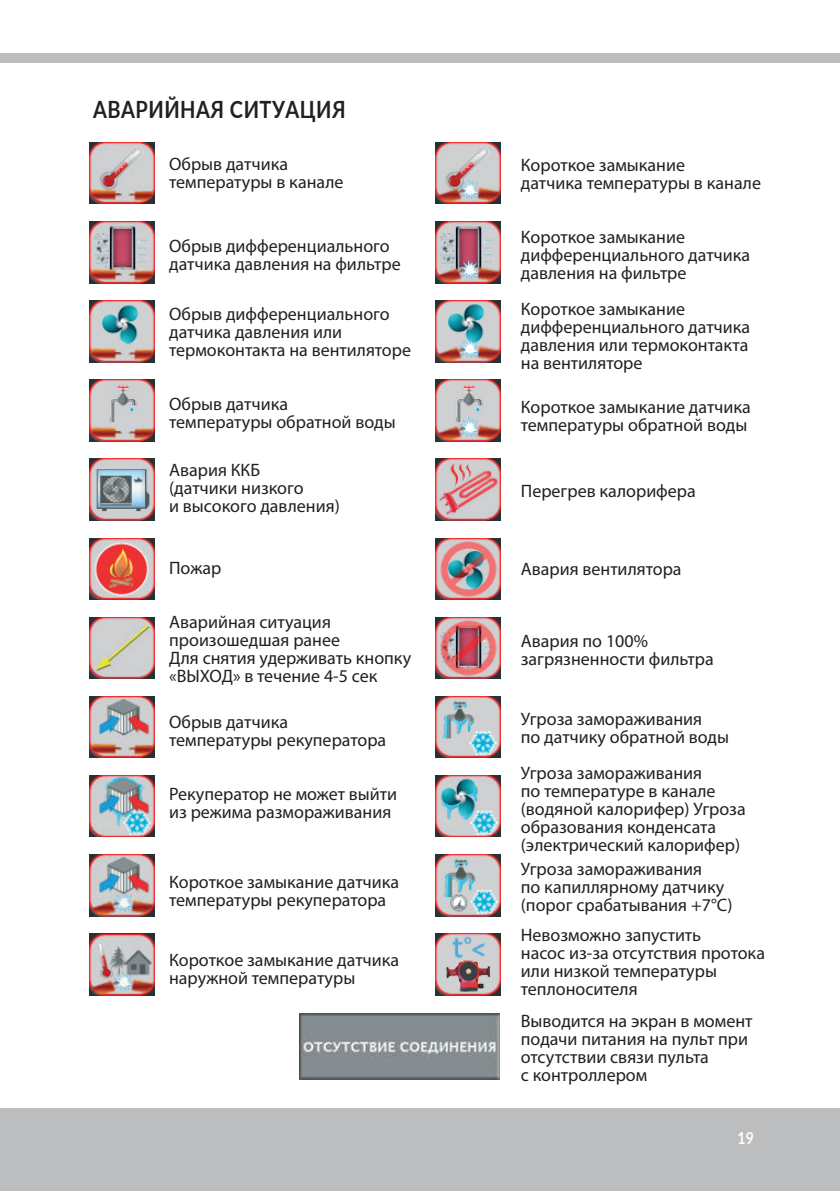
<style>
.page{position:relative;width:840px;height:1191px;background:#fff}
.page>*{position:absolute;margin:0;border:0;box-sizing:border-box;transform-origin:0 0}
.t1{font:700 23.8px "Lato";letter-spacing:.025em;color:#221f1f;scale:.84 1}
.t2{font:18px/18px "Myriad Pro";color:#221f1f}
.t3{font:700 16.6px "Lato";color:#fff;scale:.84 1}
</style>
<div class="page">
<div style="left:0;top:53px;width:840px;height:9px;background:#bbbdbf"></div>
<div style="left:0;top:1108px;width:840px;height:83px;background:#bbbdbf"></div>
<img style="left:90px;top:142px;width:64px;height:62px">
<img style="left:436px;top:142px;width:64px;height:62px">
<img style="left:90px;top:221px;width:64px;height:62px">
<img style="left:436px;top:221px;width:64px;height:62px">
<img style="left:90px;top:301px;width:64px;height:61px">
<img style="left:90px;top:380px;width:64px;height:61px">
<img style="left:90px;top:459px;width:64px;height:61px">
<img style="left:90px;top:538px;width:64px;height:61px">
<img style="left:90px;top:617px;width:64px;height:61px">
<img style="left:90px;top:696px;width:64px;height:62px">
<img style="left:90px;top:775px;width:64px;height:62px">
<img style="left:90px;top:854px;width:64px;height:62px">
<img style="left:90px;top:933px;width:64px;height:62px">
<img style="left:299px;top:1013px;width:201px;height:66px">
<img style="left:436px;top:301px;width:64px;height:61px">
<img style="left:436px;top:380px;width:64px;height:61px">
<img style="left:436px;top:459px;width:64px;height:61px">
<img style="left:436px;top:538px;width:64px;height:61px">
<img style="left:436px;top:617px;width:64px;height:61px">
<img style="left:436px;top:696px;width:64px;height:62px">
<img style="left:436px;top:775px;width:64px;height:62px">
<img style="left:436px;top:854px;width:64px;height:62px">
<img style="left:436px;top:933px;width:64px;height:62px">
<h1 class="t1" style="left:93px;top:92px;width:302px">АВАРИЙНАЯ СИТУАЦИЯ</h1>
<p class="t2" style="left:169px;top:157px;width:176px">Обрыв датчика температуры в канале</p>
<p class="t2" style="left:169px;top:239px;width:233px">Обрыв дифференциального датчика давления на фильтре</p>
<p class="t2" style="left:169px;top:307px;width:243px">Обрыв дифференциального датчика давления или термоконтакта на вентиляторе</p>
<p class="t2" style="left:169px;top:397px;width:228px">Обрыв датчика температуры обратной воды</p>
<p class="t2" style="left:169px;top:463px;width:172px">Авария ККБ<br>(датчики низкого<br>и высокого давления)</p>
<p class="t2" style="left:169px;top:561px;width:54px">Пожар</p>
<p class="t2" style="left:169px;top:615px;width:244px">Аварийная ситуация произошедшая ранее<br>Для снятия удерживать кнопку «ВЫХОД» в течение 4-5 сек</p>
<p class="t2" style="left:169px;top:715px;width:219px">Обрыв датчика температуры рекуператора</p>
<p class="t2" style="left:169px;top:787px;width:229px">Рекуператор не может выйти из режима размораживания</p>
<p class="t2" style="left:169px;top:875px;width:232px">Короткое замыкание датчика температуры рекуператора</p>
<p class="t2" style="left:169px;top:953px;width:232px">Короткое замыкание датчика наружной температуры</p>
<p class="t2" style="left:521px;top:158px;width:242px">Короткое замыкание<br>датчика температуры в канале</p>
<p class="t2" style="left:521px;top:230px;width:231px">Короткое замыкание дифференциального датчика давления на фильтре</p>
<p class="t2" style="left:521px;top:302px;width:231px">Короткое замыкание дифференциального датчика давления или термоконтакта на вентиляторе</p>
<p class="t2" style="left:521px;top:400px;width:232px">Короткое замыкание датчика температуры обратной воды</p>
<p class="t2" style="left:521px;top:484px;width:176px">Перегрев калорифера</p>
<p class="t2" style="left:521px;top:562px;width:162px">Авария вентилятора</p>
<p class="t2" style="left:521px;top:634px;width:194px">Авария по 100% загрязненности фильтра</p>
<p class="t2" style="left:521px;top:711px;width:210px">Угроза замораживания<br>по датчику обратной воды</p>
<p class="t2" style="left:521px;top:766px;width:226px">Угроза замораживания<br>по температуре в канале (водяной калорифер) Угроза образования конденсата (электрический калорифер)</p>
<p class="t2" style="left:521px;top:862px;width:213px">Угроза замораживания<br>по капиллярному датчику (порог срабатывания +7°C)</p>
<p class="t2" style="left:521px;top:928px;width:246px">Невозможно запустить<br>насос из-за отсутствия протока или низкой температуры теплоносителя</p>
<p class="t2" style="left:521px;top:1014px;width:233px">Выводится на экран в момент подачи питания на пульт при отсутствии связи пульта<br>с контроллером</p>
<p class="t3" style="left:737px;top:1128px;width:21px">19</p>
</div>
